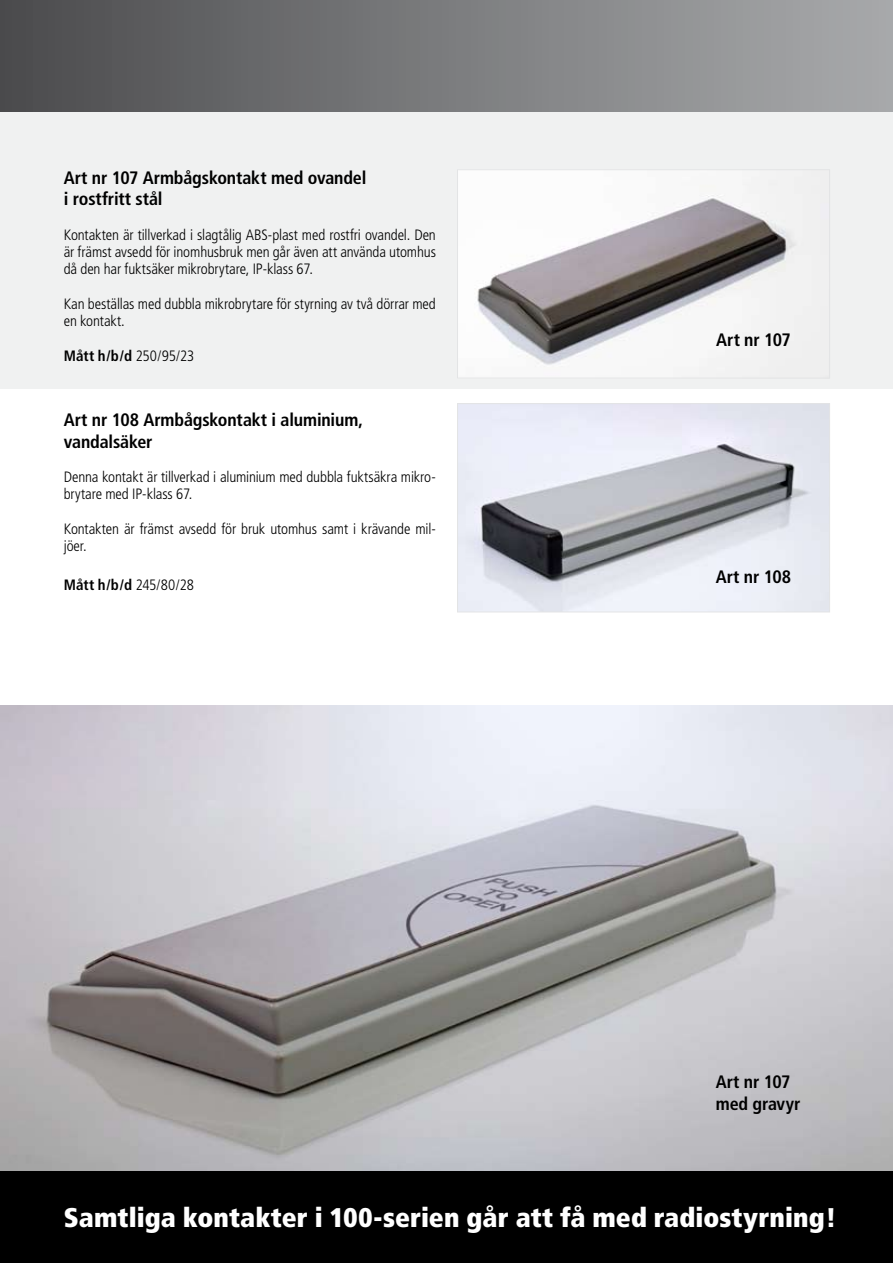
<style>
.page{position:relative;width:893px;height:1263px;background:#fff}
.page>*{position:absolute;margin:0;border:0;box-sizing:border-box;transform-origin:0 0}
.t1{font:900 condensed 27px "Frutiger";letter-spacing:.005em;color:#fff}
.t2{font:700 condensed 18px/21.6px "Frutiger";letter-spacing:-.01em;color:#000}
.t3{font:300 condensed 15px/17.2px "Frutiger";letter-spacing:-.01em;color:#000}
.t4{font:700 condensed 15px "Frutiger";color:#000}
.s1{font-weight:300}
</style>
<div class="page">
<div style="left:0;top:103px;width:893px;height:286px;background:#f0f1f1"></div>
<div style="left:0;top:0;width:893px;height:112px;background:linear-gradient(to right,#4c4c4e,#a9abad)"></div>
<img style="left:459px;top:171px;width:336px;height:196px">
<div style="left:457px;top:169px;width:373px;height:209px;border:1px solid #e3e4e5"></div>
<img style="left:459px;top:405px;width:369px;height:205px">
<div style="left:457px;top:403px;width:373px;height:209px;border:1px solid #e3e4e5"></div>
<div style="left:0;top:1171px;width:893px;height:92px;background:#000"></div>
<img style="left:0;top:706px;width:893px;height:464px">
<p class="t2" style="left:64px;top:167px;width:304px">Art nr 107 Armbågskontakt med ovandel i rostfritt stål</p>
<p class="t3" style="left:64px;top:226px;width:374px;text-align:justify">Kontakten är tillverkad i slagtålig ABS-plast med rostfri ovandel. Den är främst avsedd för inomhusbruk men går även att använda utomhus då den har fuktsäker mikrobrytare, IP-klass 67.</p>
<p class="t3" style="left:64px;top:295px;width:374px">Kan beställas med dubbla mikrobrytare för styrning av två dörrar med en kontakt.</p>
<p class="t4" style="left:64px;top:347px;width:132px">Mått h/b/d <span class="s1">250/95/23</span></p>
<p class="t2" style="left:64px;top:409px;width:301px">Art nr 108 Armbågskontakt i aluminium, vandalsäker</p>
<p class="t3" style="left:64px;top:468px;width:374px">Denna kontakt är tillverkad i aluminium med dubbla fuktsäkra mikro&shy;brytare med IP-klass 67.</p>
<p class="t3" style="left:64px;top:520px;width:374px">Kontakten är främst avsedd för bruk utomhus samt i krävande mil&shy;jöer.</p>
<p class="t4" style="left:64px;top:576px;width:132px">Mått h/b/d <span class="s1">245/80/28</span></p>
<p class="t2" style="left:716px;top:329px;width:76px">Art nr 107</p>
<p class="t2" style="left:716px;top:566px;width:77px">Art nr 108</p>
<p class="t2" style="left:716px;top:1071px;width:86px">Art nr 107 med gravyr</p>
<h1 class="t1" style="left:64px;top:1200px;width:774px">Samtliga kontakter i 100-serien går att få med radiostyrning!</h1>
</div>
